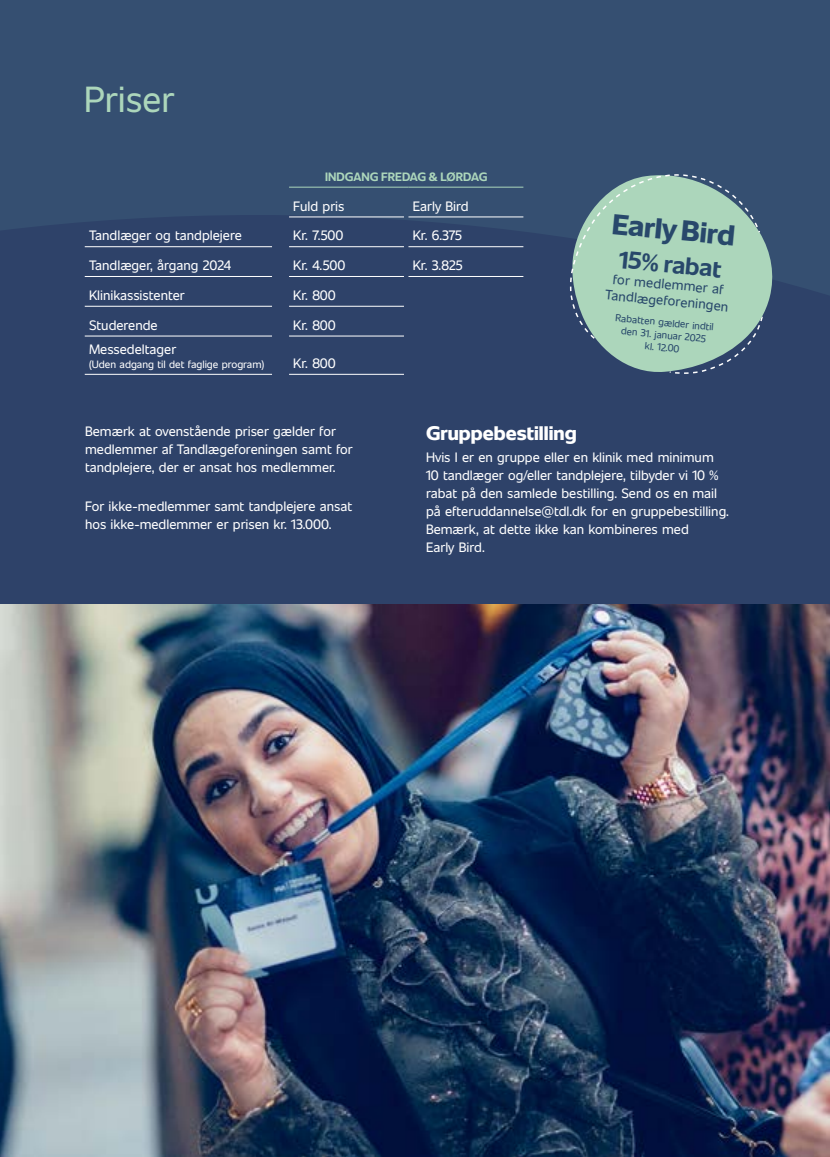
<style>
.page{position:relative;width:830px;height:1157px;background:#fff}
.page>*{position:absolute;margin:0;border:0;box-sizing:border-box;transform-origin:0 0}
.t1{font:36px "Unitext";color:#acd6bb}
.t2{font:900 28.5px "Unitext";color:#28486b}
.t3{font:700 24px "Unitext";color:#28486b}
.t4{font:900 19.5px "Unitext";color:#fff}
.t5{font:13.5px/18px "Unitext";color:#fff}
.t6{font:13.5px/16.5px "Unitext";color:#28486b;text-align:center}
.t7{font:700 12px "Unitext";color:#acd6bb}
.t8{font:10.5px "Unitext";color:#fff}
.t9{font:10.05px/12.6px "Unitext";color:#28486b;text-align:center}
</style>
<div class="page">
<div style="left:0;top:0;width:829px;height:1157px;background:#354f71"></div>
<div style="left:0;top:215px;width:829px;height:389px;background:#2e4269"></div>
<hr style="left:289px;top:187px;width:115px;height:1px;background:#acd6bb">
<hr style="left:408px;top:187px;width:115px;height:1px;background:#acd6bb">
<hr style="left:85px;top:246px;width:187px;height:1px;background:#fff">
<hr style="left:85px;top:276px;width:187px;height:1px;background:#fff">
<hr style="left:85px;top:306px;width:187px;height:1px;background:#fff">
<hr style="left:85px;top:336px;width:187px;height:1px;background:#fff">
<hr style="left:85px;top:374px;width:187px;height:1px;background:#fff">
<hr style="left:289px;top:216px;width:115px;height:1px;background:#fff">
<hr style="left:289px;top:246px;width:115px;height:1px;background:#fff">
<hr style="left:289px;top:276px;width:115px;height:1px;background:#fff">
<hr style="left:289px;top:306px;width:115px;height:1px;background:#fff">
<hr style="left:289px;top:336px;width:115px;height:1px;background:#fff">
<hr style="left:289px;top:374px;width:115px;height:1px;background:#fff">
<hr style="left:408px;top:216px;width:115px;height:1px;background:#fff">
<hr style="left:408px;top:246px;width:115px;height:1px;background:#fff">
<hr style="left:408px;top:276px;width:115px;height:1px;background:#fff">
<img style="left:0;top:604px;width:829px;height:553px">
<svg style="left:763px;top:215px;width:11px;height:160px"></svg>
<svg style="left:567px;top:174px;width:196px;height:201px"></svg>
<h1 class="t1" style="left:84px;top:74px;width:92px">Priser</h1>
<p class="t7" style="left:325px;top:168px;width:164px">INDGANG FREDAG &amp; LØRDAG</p>
<p class="t5" style="left:293px;top:196px;width:53px">Fuld pris</p>
<p class="t5" style="left:412px;top:196px;width:57px">Early Bird</p>
<p class="t5" style="left:89px;top:226px;width:154px">Tandlæger og tandplejere</p>
<p class="t5" style="left:293px;top:226px;width:52px">Kr. 7.500</p>
<p class="t5" style="left:412px;top:226px;width:51px">Kr. 6.375</p>
<p class="t5" style="left:89px;top:255px;width:143px">Tandlæger, årgang 2024</p>
<p class="t5" style="left:293px;top:255px;width:54px">Kr. 4.500</p>
<p class="t5" style="left:412px;top:255px;width:51px">Kr. 3.825</p>
<p class="t5" style="left:89px;top:285px;width:97px">Klinikassistenter</p>
<p class="t5" style="left:293px;top:285px;width:44px">Kr. 800</p>
<p class="t5" style="left:89px;top:315px;width:70px">Studerende</p>
<p class="t5" style="left:293px;top:315px;width:44px">Kr. 800</p>
<p class="t5" style="left:89px;top:340px;width:89px">Messedeltager</p>
<p class="t8" style="left:89px;top:357px;width:177px">(Uden adgang til det faglige program)</p>
<p class="t5" style="left:293px;top:353px;width:44px">Kr. 800</p>
<h2 class="t2" style="left:614px;top:202px;width:125px;rotate:6deg">Early Bird</h2>
<h3 class="t3" style="left:620px;top:242px;width:104px;rotate:5deg">15% rabat</h3>
<p class="t6" style="left:607px;top:270px;width:125px;rotate:5deg">for medlemmer af<br>Tandlægeforeningen</p>
<p class="t9" style="left:616px;top:310px;width:100px;rotate:6deg">Rabatten gælder indtil den 31. januar 2025<br>kl. 12.00</p>
<p class="t5" style="left:85px;top:421px;width:269px">Bemærk at ovenstående priser gælder for medlemmer af Tandlægeforeningen samt for tandplejere, der er ansat hos medlemmer.</p>
<p class="t5" style="left:85px;top:496px;width:268px">For ikke-medlemmer samt tandplejere ansat hos ikke-medlemmer er prisen kr. 13.000.</p>
<h3 class="t4" style="left:426px;top:419px;width:152px">Gruppebestilling</h3>
<p class="t5" style="left:426px;top:448px;width:304px">Hvis I er en gruppe eller en klinik med minimum 10 tandlæger og/eller tandplejere, tilbyder vi 10 % rabat på den samlede bestilling. Send os en mail på efteruddannelse@tdl.dk for en gruppebestilling.<br>Bemærk, at dette ikke kan kombineres med<br>Early Bird.</p>
</div>
